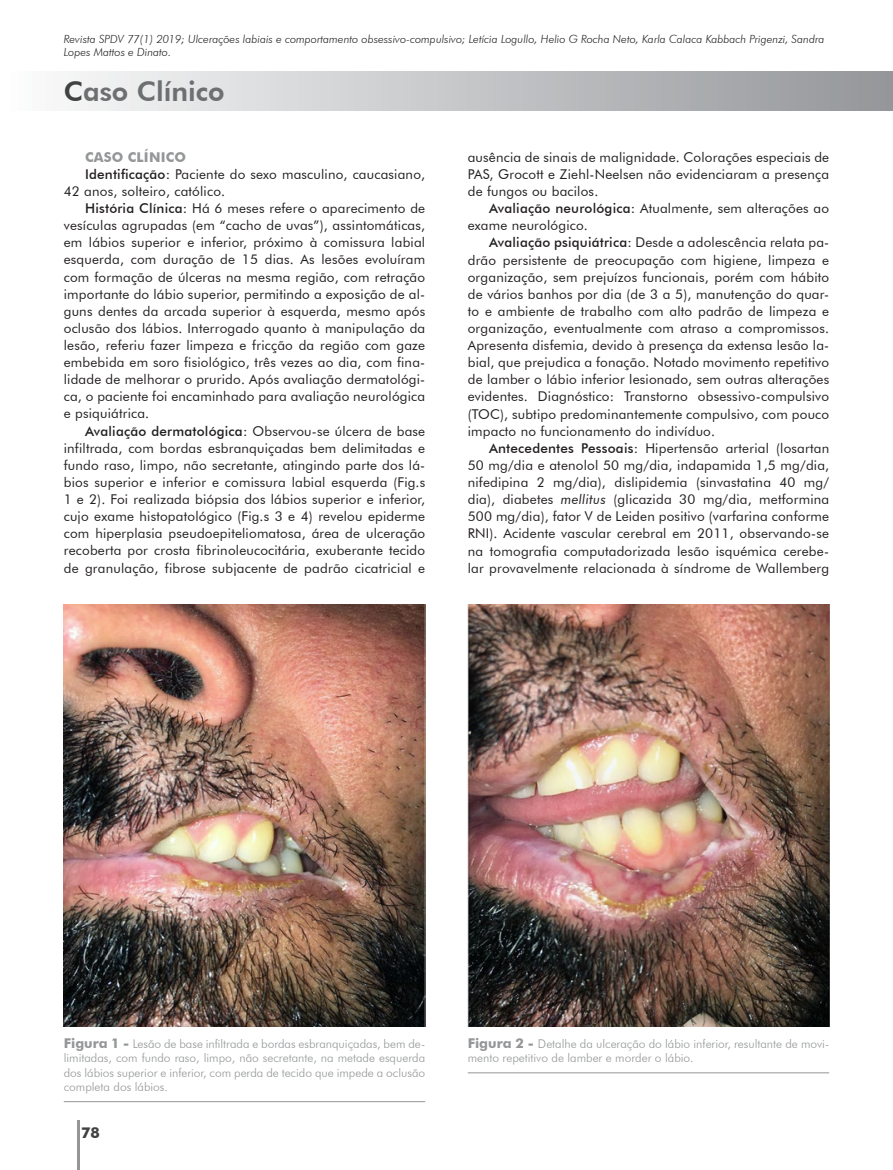
<style>
.page{position:relative;width:893px;height:1170px;background:#fff}
.page>*{position:absolute;margin:0;border:0;box-sizing:border-box;transform-origin:0 0}
.t1{font:800 27px "Futura BT";color:#6d6f71}
.t2{font:700 15px "Futura BT";color:#414142}
.t3{font:13.5px/17.1px "Futura BT";letter-spacing:.015em;color:#231f20;text-align:justify}
.t4{font:500 13.5px "Futura BT";letter-spacing:.015em;color:#231f20}
.t5{font:700 13.5px "Futura BT";letter-spacing:.015em;color:#949698}
.t6{font:300 12px/14.4px "Futura BT";color:#949698;text-align:justify}
.t7{font:italic 300 11.25px/13.5px "Futura BT";color:#231f20}
.s1{color:#414142}
.s2{font-weight:500}
.s3{font-weight:400}
.s4{font-style:italic}
.s5{font-weight:700;font-size:13.5px}
</style>
<div class="page">
<hr style="left:77px;top:1120px;width:3px;height:49px;background:#949698">
<div style="left:0;top:72px;width:893px;height:38px;background:linear-gradient(to right,#fdfdfd,#939598)"></div>
<hr style="left:64px;top:1101px;width:361px;height:1px;background:#949698">
<img style="left:64px;top:604px;width:361px;height:422px">
<hr style="left:468px;top:1072px;width:361px;height:1px;background:#949698">
<img style="left:468px;top:604px;width:361px;height:422px">
<p class="t7" style="left:64px;top:32px;width:762px">Revista SPDV 77(1) 2019; Ulcerações labiais e comportamento obsessivo-compulsivo; Letícia Logullo, Helio G Rocha Neto, Karla Calaca Kabbach Prigenzi, Sandra<br>Lopes Mattos e Dinato.</p>
<h1 class="t1" style="left:64px;top:75px;width:162px"><span class="s1">C</span>aso Clínico</h1>
<p class="t5" style="left:85px;top:149px;width:102px">CASO CLÍNICO</p>
<p class="t3" style="left:85px;top:165px;width:342px"><span class="s2">Identificação:</span> Paciente do sexo masculino, caucasiano,</p>
<p class="t3" style="left:64px;top:182px;width:163px">42 anos, solteiro, católico.</p>
<p class="t3" style="left:85px;top:200px;width:342px"><span class="s2">História Clínica:</span> Há 6 meses refere o aparecimento de</p>
<p class="t3" style="left:64px;top:217px;width:363px">vesículas agrupadas (em “cacho de uvas”), assintomáticas,</p>
<p class="t3" style="left:64px;top:234px;width:363px">em lábios superior e inferior, próximo à comissura labial</p>
<p class="t3" style="left:64px;top:251px;width:363px">esquerda, com duração de 15 dias. As lesões evoluíram</p>
<p class="t3" style="left:64px;top:268px;width:363px">com formação de úlceras na mesma região, com retração</p>
<p class="t3" style="left:64px;top:285px;width:363px">importante do lábio superior, permitindo a exposição de al-</p>
<p class="t3" style="left:64px;top:302px;width:363px">guns dentes da arcada superior à esquerda, mesmo após</p>
<p class="t3" style="left:64px;top:319px;width:363px">oclusão dos lábios. Interrogado quanto à manipulação da</p>
<p class="t3" style="left:64px;top:336px;width:363px">lesão, referiu fazer limpeza e fricção da região com gaze</p>
<p class="t3" style="left:64px;top:353px;width:363px">embebida em soro fisiológico, três vezes ao dia, com fina-</p>
<p class="t3" style="left:64px;top:371px;width:363px">lidade de melhorar o prurido. Após avaliação dermatológi-</p>
<p class="t3" style="left:64px;top:388px;width:363px">ca, o paciente foi encaminhado para avaliação neurológica</p>
<p class="t3" style="left:64px;top:405px;width:87px">e psiquiátrica.</p>
<p class="t4" style="left:85px;top:422px;width:342px">Avaliação dermatológica: <span class="s3">Observou-se úlcera de base</span></p>
<p class="t3" style="left:64px;top:439px;width:363px">infiltrada, com bordas esbranquiçadas bem delimitadas e</p>
<p class="t3" style="left:64px;top:456px;width:363px">fundo raso, limpo, não secretante, atingindo parte dos lá-</p>
<p class="t3" style="left:64px;top:473px;width:363px">bios superior e inferior e comissura labial esquerda (Fig.s</p>
<p class="t3" style="left:64px;top:490px;width:363px">1 e 2). Foi realizada biópsia dos lábios superior e inferior,</p>
<p class="t3" style="left:64px;top:507px;width:363px">cujo exame histopatológico (Fig.s 3 e 4) revelou epiderme</p>
<p class="t3" style="left:64px;top:525px;width:363px">com hiperplasia pseudoepiteliomatosa, área de ulceração</p>
<p class="t3" style="left:64px;top:542px;width:363px">recoberta por crosta fibrinoleucocitária, exuberante tecido</p>
<p class="t3" style="left:64px;top:559px;width:363px">de granulação, fibrose subjacente de padrão cicatricial e</p>
<p class="t3" style="left:468px;top:148px;width:363px">ausência de sinais de malignidade. Colorações especiais de PAS, Grocott e Ziehl-Neelsen não evidenciaram a presença de fungos ou bacilos.</p>
<p class="t3" style="left:468px;top:200px;width:363px;text-indent:21px"><span class="s2">Avaliação neurológica:</span> Atualmente, sem alterações ao exame neurológico.</p>
<p class="t3" style="left:468px;top:234px;width:363px;text-indent:21px"><span class="s2">Avaliação psiquiátrica:</span> Desde a adolescência relata pa&shy;drão persistente de preocupação com higiene, limpeza e organização, sem prejuízos funcionais, porém com hábito de vários banhos por dia (de 3 a 5), manutenção do quar&shy;to e ambiente de trabalho com alto padrão de limpeza e organização, eventualmente com atraso a compromissos.<br>Apresenta disfemia, devido à presença da extensa lesão la&shy;bial, que prejudica a fonação. Notado movimento repetitivo de lamber o lábio inferior lesionado, sem outras alterações evidentes. Diagnóstico: Transtorno obsessivo-compulsivo (TOC), subtipo predominantemente compulsivo, com pouco impacto no funcionamento do indivíduo.</p>
<p class="t3" style="left:468px;top:439px;width:363px;text-indent:21px"><span class="s2">Antecedentes Pessoais:</span> Hipertensão arterial (losartan 50 mg/dia e atenolol 50 mg/dia, indapamida 1,5 mg/dia, nifedipina 2 mg/dia), dislipidemia (sinvastatina 40 mg/ dia), diabetes <span class="s4">mellitus</span> (glicazida 30 mg/dia, metformina 500 mg/dia), fator V de Leiden positivo (varfarina conforme RNI). Acidente vascular cerebral em 2011, observando-se na tomografia computadorizada lesão isquémica cerebe&shy;lar provavelmente relacionada à síndrome de Wallemberg</p>
<p class="t6" style="left:64px;top:1036px;width:363px"><span class="s5">Figura 1 -</span> Lesão de base infiltrada e bordas esbranquiçadas, bem de&shy;limitadas, com fundo raso, limpo, não secretante, na metade esquerda dos lábios superior e inferior, com perda de tecido que impede a oclusão completa dos lábios.</p>
<p class="t6" style="left:468px;top:1036px;width:363px"><span class="s5">Figura 2 -</span> Detalhe da ulceração do lábio inferior, resultante de movi&shy;mento repetitivo de lamber e morder o lábio.</p>
<p class="t2" style="left:81px;top:1123px;width:20px">78</p>
</div>
